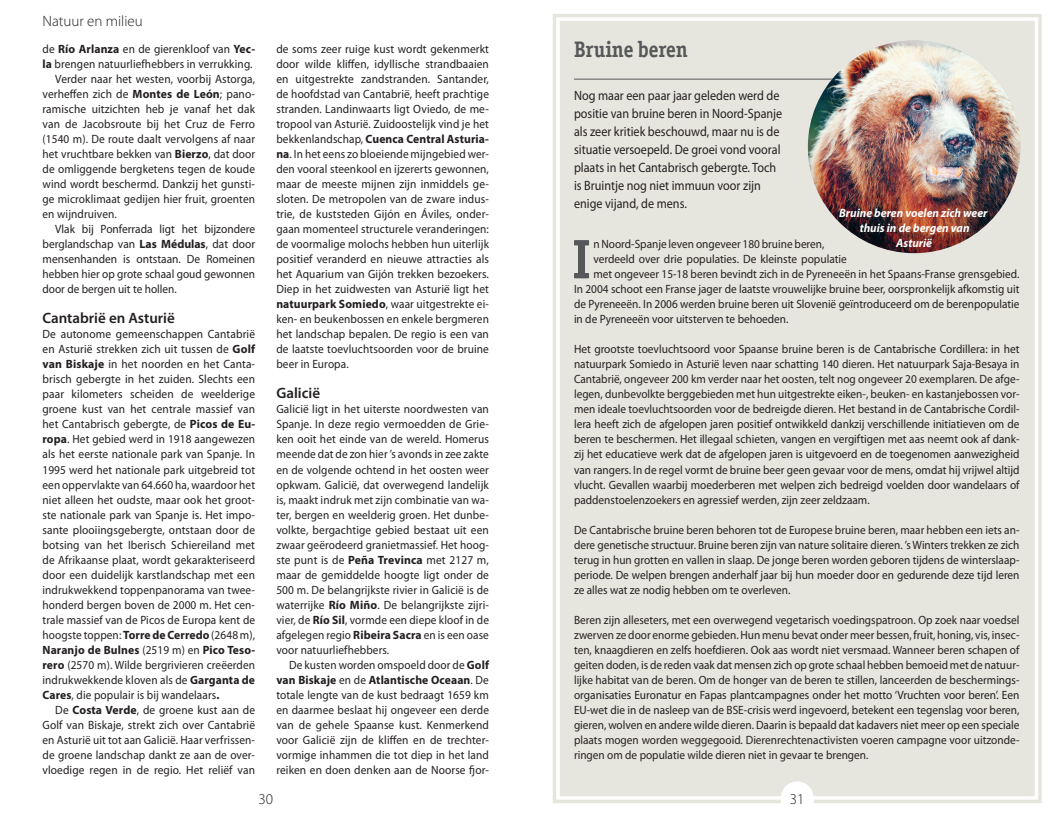
<style>
.page{position:relative;width:1063px;height:817px;background:#fff}
.page>*{position:absolute;margin:0;border:0;box-sizing:border-box;transform-origin:0 0}
.t1{font:700 55.8px "Officina Serif ITC Pro";color:#57585a;scale:.94 1}
.t2{font:700 22.5px "Officina Serif ITC Pro";color:#57585a;scale:.9 1}
.t3{font:600 15px "Myriad Pro";color:#231f20}
.t4{font:300 15px "Myriad Pro";color:#231f20}
.t5{font:13.5px/18px "Myriad Pro";color:#231f20;scale:.9 1}
.t6{font:12px/15px "Myriad Pro";color:#231f20;text-align:justify;scale:.95 1}
.t7{font:12px/15px "Myriad Pro";color:#231f20;text-align:justify;scale:.94 1}
.t8{font:italic 700 12px/15px "Myriad Pro";color:#fff;text-align:center}
.s1{font-weight:700}
</style>
<div class="page">
<svg style="left:553px;top:14px;width:489px;height:789px"></svg>
<div style="left:560px;top:21px;width:475px;height:775px;background:#e7e6de"></div>
<hr style="left:574px;top:79px;width:403px;height:1px;background:#57585a">
<img style="left:808px;top:40px;width:212px;height:213px;border-radius:106px">
<p class="t4" style="left:43px;top:12px;width:102px">Natuur en milieu</p>
<p class="t6" style="left:43px;top:41px;width:225px">de <span class="s1">Río Arlanza</span> en de gierenkloof van <span class="s1">Yec-</span></p>
<p class="t7" style="left:43px;top:56px;width:225px"><span class="s1">la</span> brengen natuurliefhebbers in verrukking.</p>
<p class="t6" style="left:55px;top:71px;width:212px">Verder naar het westen, voorbij Astorga,</p>
<p class="t6" style="left:43px;top:86px;width:225px">verheffen zich de <span class="s1">Montes de León</span>; pano-</p>
<p class="t6" style="left:43px;top:101px;width:225px">ramische uitzichten heb je vanaf het dak</p>
<p class="t6" style="left:43px;top:116px;width:225px">van de Jacobsroute bij het Cruz de Ferro</p>
<p class="t7" style="left:43px;top:131px;width:228px">(1540 m). De route daalt vervolgens af naar</p>
<p class="t7" style="left:43px;top:146px;width:228px">het vruchtbare bekken van <span class="s1">Bierzo</span>, dat door</p>
<p class="t7" style="left:43px;top:161px;width:228px">de omliggende bergketens tegen de koude</p>
<p class="t6" style="left:43px;top:176px;width:225px">wind wordt beschermd. Dankzij het gunsti-</p>
<p class="t7" style="left:43px;top:191px;width:228px">ge microklimaat gedijen hier fruit, groenten</p>
<p class="t7" style="left:43px;top:206px;width:81px">en wijndruiven.</p>
<p class="t6" style="left:55px;top:221px;width:212px">Vlak bij Ponferrada ligt het bijzondere</p>
<p class="t6" style="left:43px;top:236px;width:225px">berglandschap van <span class="s1">Las Médulas</span>, dat door</p>
<p class="t6" style="left:43px;top:251px;width:225px">mensenhanden is ontstaan. De Romeinen</p>
<p class="t7" style="left:43px;top:266px;width:228px">hebben hier op grote schaal goud gewonnen</p>
<p class="t7" style="left:43px;top:281px;width:144px">door de bergen uit te hollen.</p>
<p class="t3" style="left:43px;top:309px;width:134px">Cantabrië en Asturië</p>
<p class="t6" style="left:43px;top:326px;width:225px">De autonome gemeenschappen Cantabrië en Asturië strekken zich uit tussen de <span class="s1">Golf van Biskaje</span> in het noorden en het Canta&shy;brisch gebergte in het zuiden. Slechts een paar kilometers scheiden de weelderige groene kust van het centrale massief van het Cantabrisch gebergte, de <span class="s1">Picos de Eu&shy;ropa</span>. Het gebied werd in 1918 aangewezen als het eerste nationale park van Spanje. In 1995 werd het nationale park uitgebreid tot een oppervlakte van 64.660 ha, waardoor het niet alleen het oudste, maar ook het groot&shy;ste nationale park van Spanje is. Het impo&shy;sante plooiingsgebergte, ontstaan door de botsing van het Iberisch Schiereiland met de Afrikaanse plaat, wordt gekarakteriseerd door een duidelijk karstlandschap met een indrukwekkend toppenpanorama van twee&shy;honderd bergen boven de 2000 m. Het cen&shy;trale massief van de Picos de Europa kent de hoogste toppen: <span class="s1">Torre de Cerredo</span> (2648 m), <span class="s1">Naranjo de Bulnes</span> (2519 m) en <span class="s1">Pico Teso&shy;rero</span> (2570 m). Wilde bergrivieren creëerden indrukwekkende kloven als de <span class="s1">Garganta de Cares</span>, die populair is bij wandelaars<span class="s1">.</span></p>
<p class="t6" style="left:43px;top:701px;width:225px;text-indent:13px">De <span class="s1">Costa Verde</span>, de groene kust aan de Golf van Biskaje, strekt zich over Cantabrië en Asturië uit tot aan Galicië. Haar verfrissen&shy;de groene landschap dankt ze aan de over&shy;vloedige regen in de regio. Het reliëf van</p>
<p class="t6" style="left:276px;top:41px;width:225px">de soms zeer ruige kust wordt gekenmerkt door wilde kliffen, idyllische strandbaaien en uitgestrekte zandstranden. Santander, de hoofdstad van Cantabrië, heeft prachtige stranden. Landinwaarts ligt Oviedo, de me&shy;tropool van Asturië. Zuidoostelijk vind je het bekkenlandschap, <span class="s1">Cuenca Central Asturia&shy;na</span>. In het eens zo bloeiende mijngebied wer&shy;den vooral steenkool en ijzererts gewonnen, maar de meeste mijnen zijn inmiddels ge&shy;sloten. De metropolen van de zware indus&shy;trie, de kuststeden Gijón en Áviles, onder&shy;gaan momenteel structurele veranderingen: de voormalige molochs hebben hun uiterlijk positief veranderd en nieuwe attracties als het Aquarium van Gijón trekken bezoekers.<br>Diep in het zuidwesten van Asturië ligt het <span class="s1">natuurpark Somiedo</span>, waar uitgestrekte ei&shy;ken- en beukenbossen en enkele bergmeren het landschap bepalen. De regio is een van de laatste toevluchtsoorden voor de bruine beer in Europa.</p>
<p class="t3" style="left:276px;top:384px;width:45px">Galicië</p>
<p class="t6" style="left:276px;top:401px;width:225px">Galicië ligt in het uiterste noordwesten van Spanje. In deze regio vermoedden de Grie&shy;ken ooit het einde van de wereld. Homerus meende dat de zon hier ’s avonds in zee zakte en de volgende ochtend in het oosten weer opkwam. Galicië, dat overwegend landelijk is, maakt indruk met zijn combinatie van wa&shy;ter, bergen en weelderig groen. Het dunbe&shy;volkte, bergachtige gebied bestaat uit een zwaar geërodeerd granietmassief. Het hoog&shy;ste punt is de <span class="s1">Peña Trevinca</span> met 2127 m, maar de gemiddelde hoogte ligt onder de 500 m. De belangrijkste rivier in Galicië is de waterrijke <span class="s1">Río Miño</span>. De belangrijkste zijri&shy;vier, de <span class="s1">Río Sil</span>, vormde een diepe kloof in de afgelegen regio <span class="s1">Ribeira Sacra</span> en is een oase voor natuurliefhebbers.</p>
<p class="t7" style="left:276px;top:656px;width:228px;text-indent:13px">De kusten worden omspoeld door de <span class="s1">Golf van Biskaje</span> en de <span class="s1">Atlantische Oceaan</span>. De totale lengte van de kust bedraagt 1659 km en daarmee beslaat hij ongeveer een derde van de gehele Spaanse kust. Kenmerkend voor Galicië zijn de kliffen en de trechter&shy;vormige inhammen die tot diep in het land reiken en doen denken aan de Noorse fjor-</p>
<h2 class="t2" style="left:574px;top:35px;width:128px">Bruine beren</h2>
<p class="t5" style="left:574px;top:86px;width:233px">Nog maar een paar jaar geleden werd de positie van bruine beren in Noord-Spanje als zeer kritiek beschouwd, maar nu is de situatie versoepeld. De groei vond vooral plaats in het Cantabrisch gebergte. Toch is Bruintje nog niet immuun voor zijn enige vijand, de mens.</p>
<h1 class="t1" style="left:572px;top:225px;width:21px">I</h1>
<p class="t7" style="left:593px;top:236px;width:247px">n Noord-Spanje leven ongeveer 180 bruine beren,</p>
<p class="t8" style="left:839px;top:205px;width:150px">Bruine beren voelen zich weer thuis in de bergen van<br>Asturië</p>
<p class="t6" style="left:593px;top:251px;width:269px">verdeeld over drie populaties. De kleinste populatie</p>
<p class="t7" style="left:593px;top:266px;width:455px">met ongeveer 15-18 beren bevindt zich in de Pyreneeën in het Spaans-Franse grensgebied.</p>
<p class="t7" style="left:574px;top:281px;width:475px">In 2004 schoot een Franse jager de laatste vrouwelijke bruine beer, oorspronkelijk afkomstig uit</p>
<p class="t7" style="left:574px;top:296px;width:475px">de Pyreneeën. In 2006 werden bruine beren uit Slovenië geïntroduceerd om de berenpopulatie</p>
<p class="t7" style="left:574px;top:311px;width:230px">in de Pyreneeën voor uitsterven te behoeden.</p>
<p class="t6" style="left:574px;top:341px;width:471px">Het grootste toevluchtsoord voor Spaanse bruine beren is de Cantabrische Cordillera: in het natuurpark Somiedo in Asturië leven naar schatting 140 dieren. Het natuurpark Saja-Besaya in Cantabrië, ongeveer 200 km verder naar het oosten, telt nog ongeveer 20 exemplaren. De afge&shy;legen, dunbevolkte berggebieden met hun uitgestrekte eiken-, beuken- en kastanjebossen vor&shy;men ideale toevluchtsoorden voor de bedreigde dieren. Het bestand in de Cantabrische Cordil&shy;lera heeft zich de afgelopen jaren positief ontwikkeld dankzij verschillende initiatieven om de beren te beschermen. Het illegaal schieten, vangen en vergiftigen met aas neemt ook af dank&shy;zij het educatieve werk dat de afgelopen jaren is uitgevoerd en de toegenomen aanwezigheid van rangers. In de regel vormt de bruine beer geen gevaar voor de mens, omdat hij vrijwel altijd vlucht. Gevallen waarbij moederberen met welpen zich bedreigd voelden door wandelaars of paddenstoelenzoekers en agressief werden, zijn zeer zeldzaam.</p>
<p class="t7" style="left:574px;top:521px;width:475px">De Cantabrische bruine beren behoren tot de Europese bruine beren, maar hebben een iets an&shy;dere genetische structuur. Bruine beren zijn van nature solitaire dieren. ’s Winters trekken ze zich terug in hun grotten en vallen in slaap. De jonge beren worden geboren tijdens de winterslaap&shy;periode. De welpen brengen anderhalf jaar bij hun moeder door en gedurende deze tijd leren ze alles wat ze nodig hebben om te overleven.</p>
<p class="t7" style="left:574px;top:611px;width:475px">Beren zijn alleseters, met een overwegend vegetarisch voedingspatroon. Op zoek naar voedsel zwerven ze door enorme gebieden. Hun menu bevat onder meer bessen, fruit, honing, vis, insec&shy;ten, knaagdieren en zelfs hoefdieren. Ook aas wordt niet versmaad. Wanneer beren schapen of geiten doden, is de reden vaak dat mensen zich op grote schaal hebben bemoeid met de natuur&shy;lijke habitat van de beren. Om de honger van de beren te stillen, lanceerden de beschermings&shy;organisaties Euronatur en Fapas plantcampagnes onder het motto ‘Vruchten voor beren’. Een EU-wet die in de nasleep van de BSE-crisis werd ingevoerd, betekent een tegenslag voor beren, gieren, wolven en andere wilde dieren. Daarin is bepaald dat kadavers niet meer op een speciale plaats mogen worden weggegooid. Dierenrechtenactivisten voeren campagne voor uitzonde&shy;ringen om de populatie wilde dieren niet in gevaar te brengen.</p>
<p class="t4" style="left:258px;top:789px;width:16px">30</p>
<p class="t4" style="left:790px;top:789px;width:16px">31</p>
</div>
